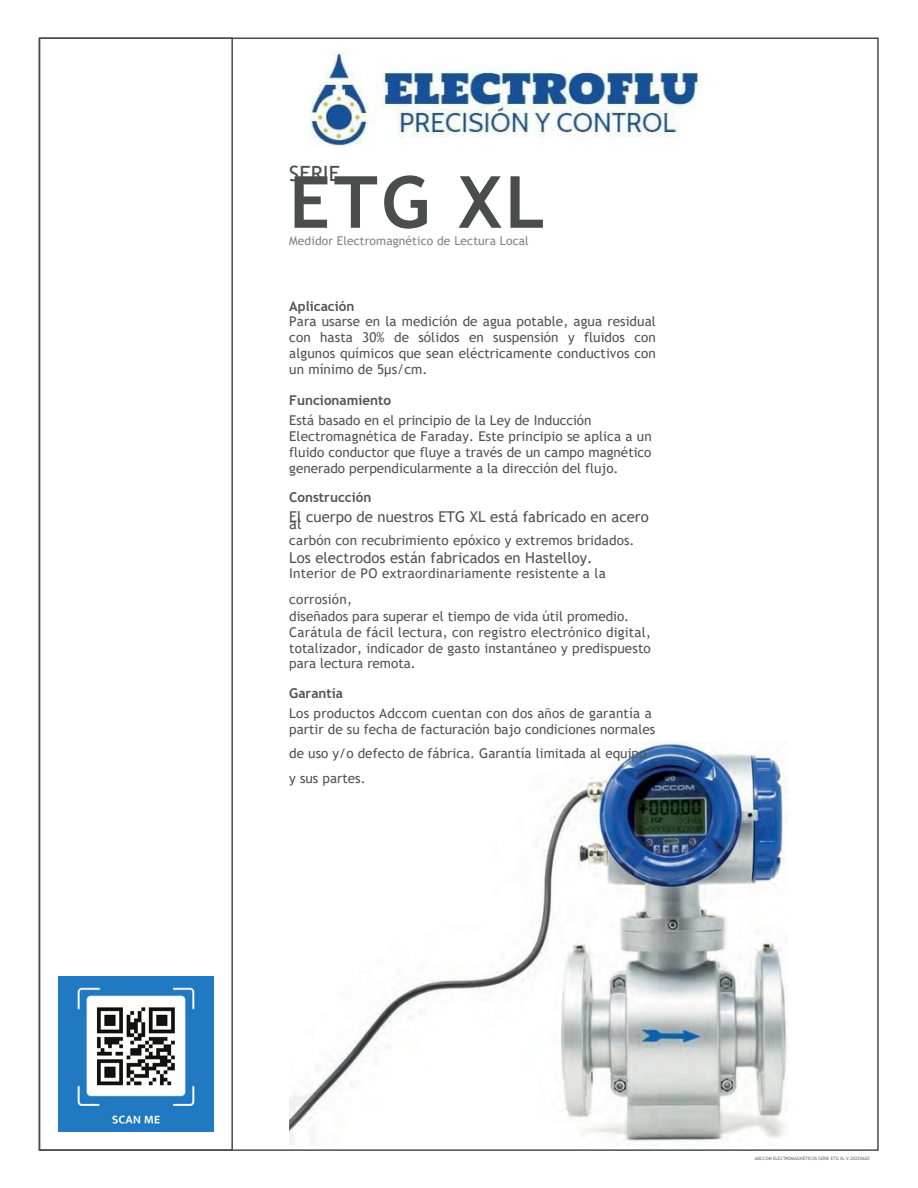
<style>
.page{position:relative;width:918px;height:1188px;background:#fff}
.page>*{position:absolute;margin:0;border:0;box-sizing:border-box;transform-origin:0 0}
.t1{font:700 72px "Trebuchet MS";color:#494d4e}
.t2{font:21px "Trebuchet MS";color:#494d4e}
.t3{font:15px "Trebuchet MS";color:#515254}
.t4{font:13.5px/15.8px "Trebuchet MS";letter-spacing:.005em;color:#515254}
.t5{font:700 13.5px "Trebuchet MS";color:#515254}
.t6{font:12px "Trebuchet MS";letter-spacing:.01em;color:#808385}
.t7{font:4.5px "Trebuchet MS";color:#64676b}
</style>
<div class="page">
<img style="left:289px;top:742px;width:499px;height:404px">
<div style="left:39px;top:38px;width:194px;height:1113px;border:2px solid #494d4e"></div>
<img style="left:58px;top:976px;width:155px;height:156px">
<img style="left:307px;top:50px;width:396px;height:96px">
<p class="t2" style="left:289px;top:161px;width:52px">SERIE</p>
<p class="t1" style="left:289px;top:160px;width:257px">ETG XL</p>
<p class="t6" style="left:289px;top:233px;width:241px">Medidor Electromagnético de Lectura Local</p>
<p class="t5" style="left:289px;top:298px;width:67px">Aplicación</p>
<p class="t4" style="left:289px;top:314px;width:368px;text-align:justify">Para usarse en la medición de agua potable, agua residual con hasta 30% de sólidos en suspensión y fluidos con algunos químicos que sean eléctricamente conductivos con un mínimo de 5µs/cm.</p>
<p class="t5" style="left:289px;top:392px;width:103px">Funcionamiento</p>
<p class="t4" style="left:289px;top:413px;width:304px">Está basado en el principio de la Ley de Inducción</p>
<p class="t4" style="left:289px;top:428px;width:364px">Electromagnética de Faraday. Este principio se aplica a un</p>
<p class="t4" style="left:289px;top:444px;width:364px">fluido conductor que fluye a través de un campo magnético</p>
<p class="t4" style="left:289px;top:460px;width:331px">generado perpendicularmente a la dirección del flujo.</p>
<p class="t5" style="left:289px;top:489px;width:84px">Construcción</p>
<p class="t3" style="left:289px;top:508px;width:361px">El cuerpo de nuestros ETG XL está fabricado en acero</p>
<p class="t3" style="left:289px;top:515px;width:14px">al</p>
<p class="t4" style="left:289px;top:532px;width:347px">carbón con recubrimiento epóxico y extremos bridados.</p>
<p class="t3" style="left:289px;top:549px;width:305px">Los electrodos están fabricados en Hastelloy.</p>
<p class="t4" style="left:289px;top:561px;width:318px;line-height:25.8px">Interior de PO extraordinariamente resistente a la corrosión,</p>
<p class="t4" style="left:289px;top:608px;width:341px">diseñados para superar el tiempo de vida útil promedio.</p>
<p class="t4" style="left:289px;top:624px;width:363px">Carátula de fácil lectura, con registro electrónico digital,</p>
<p class="t4" style="left:289px;top:640px;width:363px">totalizador, indicador de gasto instantáneo y predispuesto</p>
<p class="t4" style="left:289px;top:656px;width:128px">para lectura remota.</p>
<p class="t5" style="left:289px;top:685px;width:55px">Garantía</p>
<p class="t4" style="left:289px;top:705px;width:364px">Los productos Adccom cuentan con dos años de garantía a</p>
<p class="t4" style="left:289px;top:716px;width:367px;line-height:24.8px">partir de su fecha de facturación bajo condiciones normales de uso y/o defecto de fábrica. Garantía limitada al equipo y sus partes.</p>
<p class="t7" style="left:755px;top:1156px;width:116px">ADCCOM ELECTROMAGNÉTICOS SERIE ETG XL V.20220620</p>
</div>
